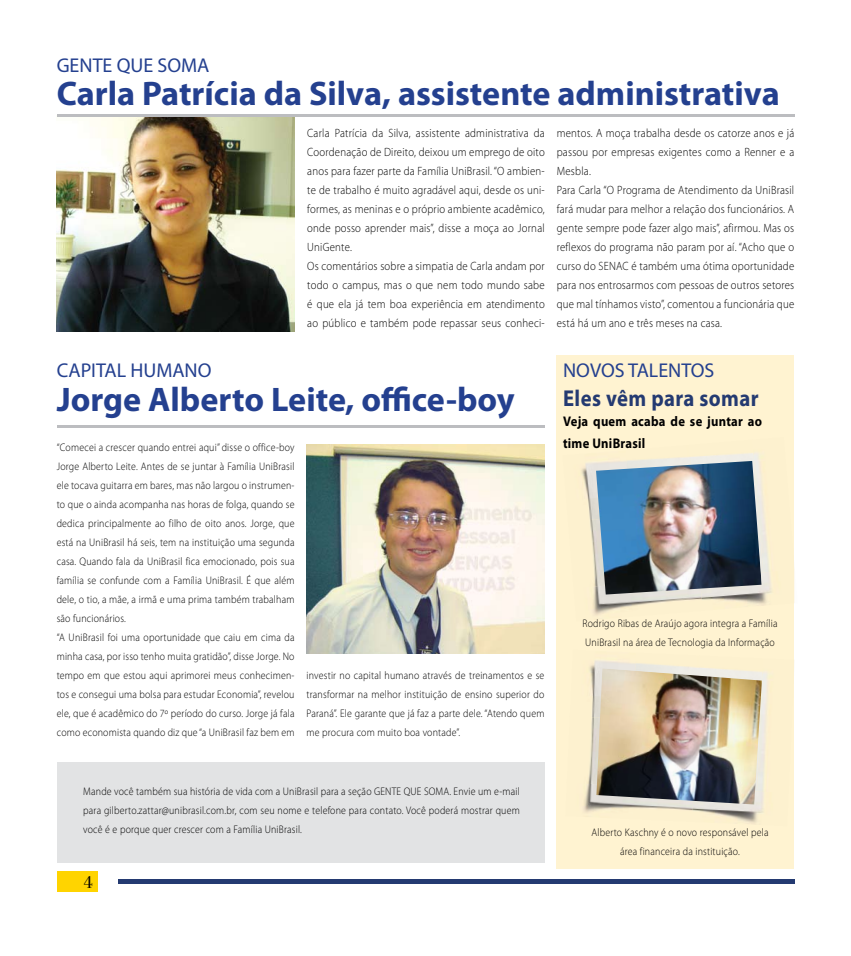
<style>
.page{position:relative;width:851px;height:956px;background:#fff}
.page>*{position:absolute;margin:0;border:0;box-sizing:border-box;transform-origin:0 0}
.t1{font:700 34.2px "Myriad Pro";color:#24408f}
.t2{font:700 23px "Myriad Pro";letter-spacing:.02em;color:#243a71;scale:.9 1}
.t3{font:20px "Myriad Pro";color:#24408f}
.t4{font:18px "Bodoni";color:#000}
.t5{font:700 14px/22px "Myriad Pro";letter-spacing:.02em;color:#000;scale:.9 1}
.t6{font:300 12px/19px "Myriad Pro";letter-spacing:.02em;color:#000;scale:.9 1}
.t7{font:300 11px/19px "Myriad Pro";letter-spacing:.02em;color:#000;scale:.9 1}
</style>
<div class="page">
<div style="left:556px;top:354px;width:238px;height:514px;background:#fff3d1"></div>
<div style="left:57px;top:762px;width:487px;height:100px;background:#e2e3e4"></div>
<img style="left:57px;top:116px;width:237px;height:216px">
<div style="left:57px;top:871px;width:41px;height:20px;background:#ffd400"></div>
<div style="left:118px;top:878px;width:676px;height:5px;background:#243a71"></div>
<hr style="left:57px;top:425px;width:487px;height:3px;background:#bcbdc0">
<hr style="left:57px;top:114px;width:737px;height:2px;background:#bcbdc0">
<img style="left:307px;top:444px;width:237px;height:209px">
<img style="left:794px;top:568px;width:1px;height:35px">
<img style="left:581px;top:462px;width:15px;height:54px">
<img style="left:627px;top:457px;width:61px;height:4px">
<img style="left:688px;top:453px;width:64px;height:8px">
<img style="left:752px;top:453px;width:18px;height:116px">
<img style="left:589px;top:516px;width:7px;height:61px">
<img style="left:761px;top:506px;width:2px;height:63px">
<img style="left:593px;top:577px;width:106px;height:39px">
<img style="left:699px;top:569px;width:73px;height:37px">
<img style="left:596px;top:461px;width:165px;height:133px">
<img style="left:589px;top:660px;width:44px;height:56px">
<img style="left:633px;top:663px;width:63px;height:5px">
<img style="left:761px;top:672px;width:7px;height:116px">
<img style="left:588px;top:716px;width:8px;height:66px">
<img style="left:583px;top:782px;width:109px;height:31px">
<img style="left:692px;top:788px;width:72px;height:36px">
<img style="left:596px;top:668px;width:165px;height:136px">
<h3 class="t3" style="left:57px;top:53px;width:154px">GENTE QUE SOMA</h3>
<h1 class="t1" style="left:57px;top:71px;width:724px">Carla Patrícia da Silva, assistente administrativa</h1>
<p class="t6" style="left:307px;top:124px;width:265px">Carla Patrícia da Silva, assistente administrativa da Coordenação de Direito, deixou um emprego de oito anos para fazer parte da Família UniBrasil. “O ambien&shy;te de trabalho é muito agradável aqui, desde os uni&shy;formes, as meninas e o próprio ambiente acadêmico, onde posso aprender mais”, disse a moça ao Jornal UniGente.<br>Os comentários sobre a simpatia de Carla andam por todo o campus, mas o que nem todo mundo sabe é que ela já tem boa experiência em atendimento ao público e também pode repassar seus conheci-</p>
<p class="t6" style="left:556px;top:124px;width:265px">mentos. A moça trabalha desde os catorze anos e já passou por empresas exigentes como a Renner e a Mesbla.<br>Para Carla “O Programa de Atendimento da UniBrasil fará mudar para melhor a relação dos funcionários. A gente sempre pode fazer algo mais”, afirmou. Mas os reflexos do programa não param por aí. “Acho que o curso do SENAC é também uma ótima oportunidade para nos entrosarmos com pessoas de outros setores que mal tínhamos visto”, comentou a funcionária que está há um ano e três meses na casa.</p>
<h3 class="t3" style="left:57px;top:358px;width:156px">CAPITAL HUMANO</h3>
<h3 class="t3" style="left:563px;top:358px;width:153px">NOVOS TALENTOS</h3>
<h1 class="t1" style="left:57px;top:376px;width:459px">Jorge Alberto Leite, office-boy</h1>
<p class="t7" style="left:57px;top:437px;width:266px">“Comecei a crescer quando entrei aqui” disse o office-boy Jorge Alberto Leite. Antes de se juntar à Família UniBrasil ele tocava guitarra em bares, mas não largou o instrumen&shy;to que o ainda acompanha nas horas de folga, quando se dedica principalmente ao filho de oito anos. Jorge, que está na UniBrasil há seis, tem na instituição uma segunda casa. Quando fala da UniBrasil fica emocionado, pois sua família se confunde com a Família UniBrasil. É que além dele, o tio, a mãe, a irmã e uma prima também trabalham são funcionários.<br>“A UniBrasil foi uma oportunidade que caiu em cima da minha casa, por isso tenho muita gratidão”, disse Jorge. No tempo em que estou aqui aprimorei meus conhecimen&shy;tos e consegui uma bolsa para estudar Economia”, revelou ele, que é acadêmico do 7º período do curso. Jorge já fala como economista quando diz que “a UniBrasil faz bem em</p>
<p class="t7" style="left:306px;top:665px;width:266px;text-align:justify">investir no capital humano através de treinamentos e se transformar na melhor instituição de ensino superior do Paraná”. Ele garante que já faz a parte dele. “Atendo quem me procura com muito boa vontade”.</p>
<h2 class="t2" style="left:563px;top:383px;width:219px">Eles vêm para somar</h2>
<p class="t5" style="left:563px;top:410px;width:223px">Veja quem acaba de se juntar ao time UniBrasil</p>
<p class="t7" style="left:582px;top:613px;width:218px">Rodrigo Ribas de Araújo agora integra a Família<br>UniBrasil na área de Tecnologia da Informação</p>
<p class="t7" style="left:83px;top:781px;width:486px;text-align:justify">Mande você também sua história de vida com a UniBrasil para a seção GENTE QUE SOMA. Envie um e-mail para gilberto.zattar@unibrasil.com.br, com seu nome e telefone para contato. Você poderá mostrar quem você é e porque quer crescer com a Família UniBrasil.</p>
<h3 class="t4" style="left:84px;top:871px;width:10px">4</h3>
<p class="t7" style="left:591px;top:822px;width:198px;text-align:center">Alberto Kaschny é o novo responsável pela área financeira da instituição.</p>
</div>
